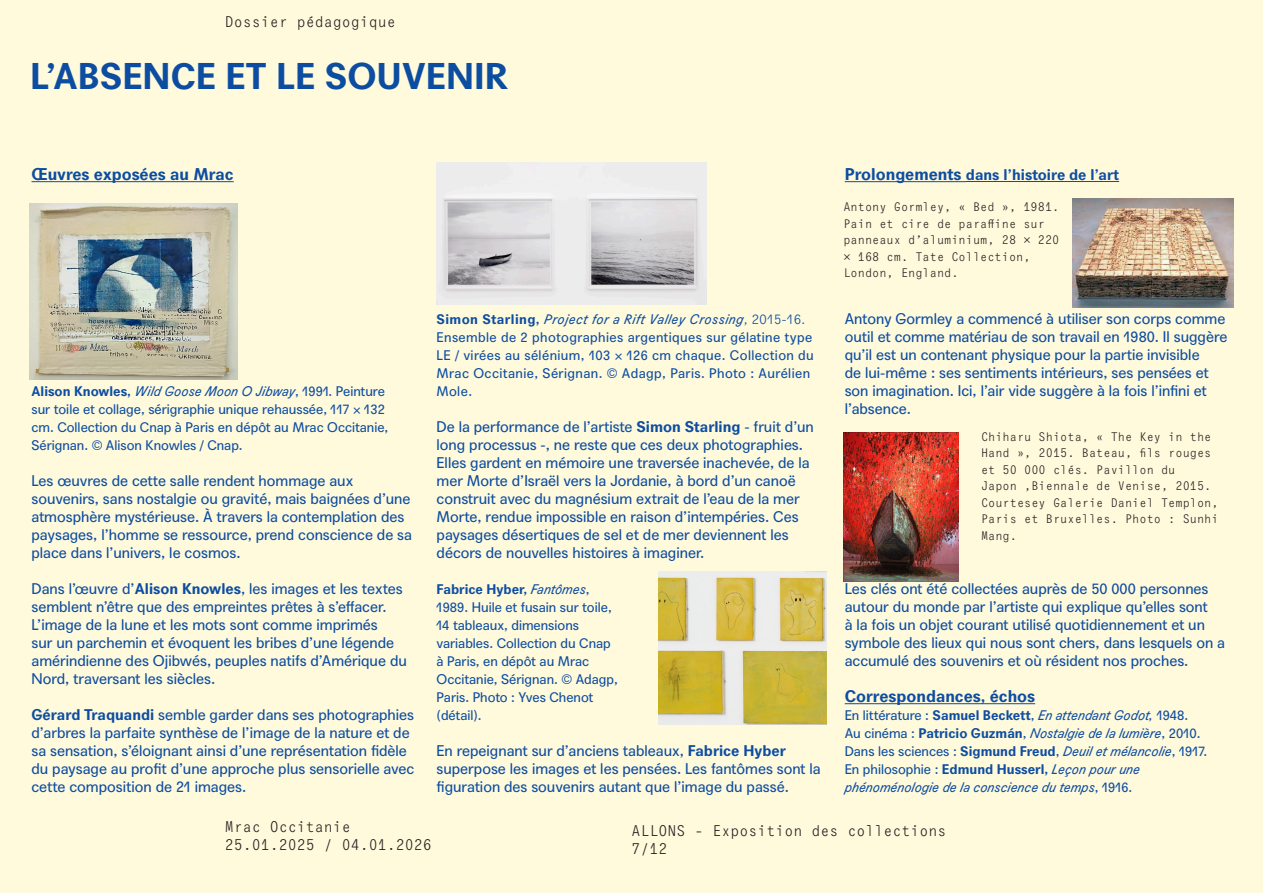
<style>
.page{position:relative;width:1263px;height:893px;background:#fffadc}
.page>*{position:absolute;margin:0;border:0;box-sizing:border-box;transform-origin:0 0}
.Titre{font:700 36px "Agipo";color:#0d4da1}
.Notices__Texte_courant{font:700 16.5px "Agipo";color:#0d4da1}
.Notices__Texte_courant-2{font:15px/18px "Agipo";color:#0d4da1}
.t1{font:15px/18px "Agipo Mono";color:#231f20}
.Notices__Texte_courant-3{font:700 15px "Agipo";color:#0d4da1}
.Notices__Texte_courant-4{font:13.5px/18px "Agipo";color:#0d4da1}
.Notices__Texte_courant-5{font:13.5px/18px "Agipo";letter-spacing:.03em;color:#0d4da1}
.Notices__Texte_courant-6{font:italic 13.5px/18px "Agipo";color:#0d4da1}
.Notices__Texte_courant-7{font:italic 13.5px "Agipo";letter-spacing:.03em;color:#0d4da1}
.B-Suite{font:12px/16.5px "Agipo Mono";color:#231f20}
.s1{font-weight:700}
.s2{font-style:italic}
.s3{font-weight:700;font-style:normal}
.s4{font-weight:300;font-style:normal}
.s5{font-size:16.5px}
.s6{font-style:normal}
</style>
<div class="page">
<hr style="left:845px;top:181px;width:121px;height:1px;background:#0d4da1">
<hr style="left:966px;top:181px;width:153px;height:1px;background:#0d4da1">
<hr style="left:845px;top:703px;width:190px;height:1px;background:#0d4da1">
<hr style="left:32px;top:181px;width:202px;height:1px;background:#0d4da1">
<img style="left:30px;top:204px;width:207px;height:175px">
<img style="left:437px;top:162px;width:270px;height:143px">
<img style="left:659px;top:572px;width:167px;height:152px">
<img style="left:1072px;top:199px;width:161px;height:108px">
<img style="left:843px;top:432px;width:115px;height:150px">
<p class="t1" style="left:225px;top:11px;width:172px">Dossier pédagogique</p>
<p class="Titre" style="left:30px;top:48px;width:480px">L’ABSENCE ET LE SOUVENIR</p>
<p class="Notices__Texte_courant" style="left:32px;top:161px;width:204px">Œuvres exposées au Mrac</p>
<p class="Notices__Texte_courant-4" style="left:32px;top:381px;width:358px"><span class="s1">Alison Knowles,</span> <span class="s2">Wild Goose Moon O Jibway</span>, 1991. Peinture sur toile et collage, sérigraphie unique rehaussée, 117 × 132 cm. Collection du Cnap à Paris en dépôt au Mrac Occitanie, Sérignan. © Alison Knowles / Cnap.</p>
<p class="Notices__Texte_courant-2" style="left:32px;top:470px;width:382px">Les œuvres de cette salle rendent hommage aux souvenirs, sans nostalgie ou gravité, mais baignées d’une atmosphère mystérieuse. À travers la contemplation des paysages, l’homme se ressource, prend conscience de sa place dans l’univers, le cosmos.</p>
<p class="Notices__Texte_courant-2" style="left:32px;top:578px;width:377px">Dans l’œuvre d’<span class="s1">Alison Knowles</span>, les images et les textes semblent n’être que des empreintes prêtes à s’effacer.<br>L’image de la lune et les mots sont comme imprimés<br>sur un parchemin et évoquent les bribes d’une légende amérindienne des Ojibwés, peuples natifs d’Amérique du Nord, traversant les siècles.</p>
<p class="Notices__Texte_courant-2" style="left:32px;top:704px;width:384px"><span class="s1">Gérard Traquandi</span> semble garder dans ses photographies d’arbres la parfaite synthèse de l’image de la nature et de sa sensation, s’éloignant ainsi d’une représentation fidèle du paysage au profit d’une approche plus sensorielle avec cette composition de 21 images.</p>
<p class="Notices__Texte_courant-7" style="left:436px;top:309px;width:370px"><span class="s3">Simon Starling,</span> Project for a Rift Valley Crossing<span class="s4">, 2015-16.</span></p>
<p class="Notices__Texte_courant-5" style="left:436px;top:327px;width:379px">Ensemble de 2 photographies argentiques sur gélatine type LE / virées au sélénium, 103 × 126 cm chaque. Collection du Mrac Occitanie, Sérignan. © Adagp, Paris. Photo : Aurélien Mole.</p>
<p class="Notices__Texte_courant-2" style="left:437px;top:416px;width:379px">De la performance de l’artiste <span class="s1">Simon Starling</span> - fruit d’un long processus -, ne reste que ces deux photographies.<br>Elles gardent en mémoire une traversée inachevée, de la mer Morte d’Israël vers la Jordanie, à bord d’un canoë construit avec du magnésium extrait de l’eau de la mer Morte, rendue impossible en raison d’intempéries. Ces paysages désertiques de sel et de mer deviennent les décors de nouvelles histoires à imaginer.</p>
<p class="Notices__Texte_courant-4" style="left:437px;top:579px;width:183px"><span class="s1">Fabrice Hyber,</span> <span class="s2">Fantômes</span>,<br>1989. Huile et fusain sur toile,<br>14 tableaux, dimensions variables. Collection du Cnap à Paris, en dépôt au Mrac<br>Occitanie, Sérignan. © Adagp,<br>Paris. Photo : Yves Chenot (détail).</p>
<p class="Notices__Texte_courant-2" style="left:437px;top:740px;width:386px">En repeignant sur d’anciens tableaux, <span class="s1">Fabrice Hyber </span>superpose les images et les pensées. Les fantômes sont la figuration des souvenirs autant que l’image du passé.</p>
<p class="Notices__Texte_courant-3" style="left:845px;top:163px;width:276px"><span class="s5">Prolongements</span> dans l’histoire de l’art</p>
<p class="B-Suite" style="left:843px;top:198px;width:218px">Antony Gormley, « Bed », 1981.<br>Pain et cire de paraffine sur panneaux d’aluminium, 28 × 220 × 168 cm. Tate Collection,<br>London, England.</p>
<p class="Notices__Texte_courant-2" style="left:845px;top:308px;width:384px">Antony Gormley a commencé à utiliser son corps comme outil et comme matériau de son travail en 1980. Il suggère qu’il est un contenant physique pour la partie invisible<br>de lui-même : ses sentiments intérieurs, ses pensées et son imagination. Ici, l’air vide suggère à la fois l’infini et l’absence.</p>
<p class="B-Suite" style="left:981px;top:427px;width:239px">Chiharu Shiota, « The Key in the<br>Hand », 2015. Bateau, fils rouges et 50 000 clés. Pavillon du<br>Japon ,Biennale de Venise, 2015.<br>Courtesey Galerie Daniel Templon,<br>Paris et Bruxelles. Photo : Sunhi<br>Mang.</p>
<p class="Notices__Texte_courant-2" style="left:845px;top:578px;width:382px">Les clés ont été collectées auprès de 50 000 personnes autour du monde par l’artiste qui explique qu’elles sont<br>à la fois un objet courant utilisé quotidiennement et un symbole des lieux qui nous sont chers, dans lesquels on a accumulé des souvenirs et où résident nos proches.</p>
<p class="Notices__Texte_courant" style="left:845px;top:683px;width:192px">Correspondances, échos</p>
<p class="Notices__Texte_courant-4" style="left:845px;top:705px;width:345px">En littérature : <span class="s1">Samuel Beckett</span>, <span class="s2">En attendant Godot,</span> 1948.</p>
<p class="Notices__Texte_courant-6" style="left:845px;top:723px;width:357px"><span class="s6">Au cinéma :</span> <span class="s3">Patricio Guzmán</span><span class="s6">,</span> Nostalgie de la lumière<span class="s6">, 2010.</span></p>
<p class="Notices__Texte_courant-4" style="left:845px;top:741px;width:364px">Dans les sciences : <span class="s1">Sigmund Freud</span>, <span class="s2">Deuil et mélancolie</span>, 1917.</p>
<p class="Notices__Texte_courant-6" style="left:845px;top:759px;width:297px"><span class="s6">En philosophie :</span> <span class="s3">Edmund Husserl,</span> Leçon pour une phénoménologie de la conscience du temps<span class="s6">, 1916.</span></p>
<p class="t1" style="left:225px;top:817px;width:209px">Mrac Occitanie<br>25.01.2025 / 04.01.2026</p>
<p class="t1" style="left:631px;top:820px;width:317px">ALLONS - Exposition des collections<br>7/12</p>
</div>
